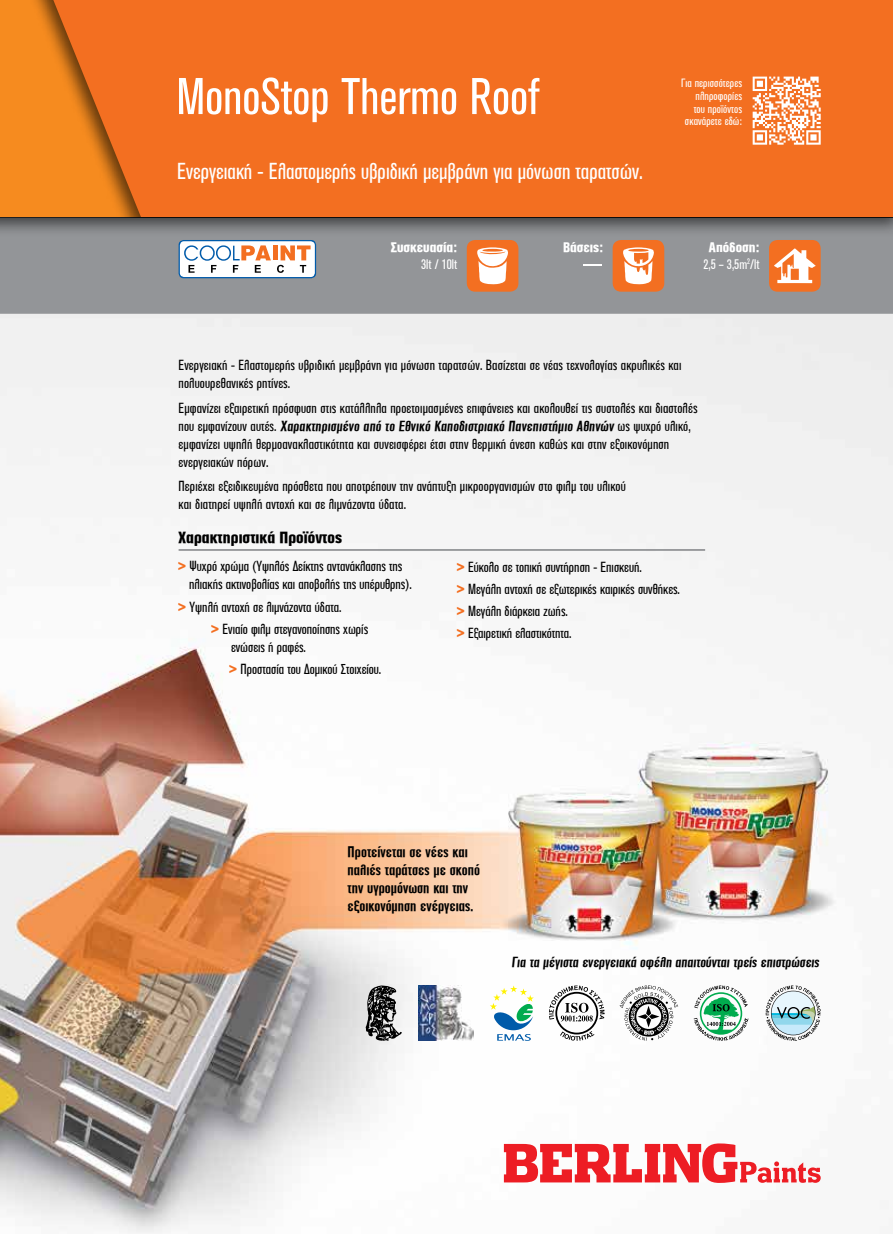
<style>
.page{position:relative;width:893px;height:1234px;background:#fff}
.page>*{position:absolute;margin:0;border:0;box-sizing:border-box;transform-origin:0 0}
.t1{font:condensed 51px "PF Akzidenz";color:#fff}
.t2{font:condensed 22.5px "PF Akzidenz";color:#fff}
.t3{font:900 condensed 15.75px "PF Akzidenz";color:#000}
.t4{font:700 condensed 15px/18px "PF Akzidenz";color:#000}
.t5{font:condensed 14.25px/18px "PF Akzidenz";letter-spacing:.01em;color:#000}
.t6{font:700 condensed 14.25px "PF Akzidenz";color:#000}
.t7{font:condensed 13.5px/16.5px "PF Akzidenz";color:#fff;text-align:center}
.t8{font:900 condensed 13.5px "PF Akzidenz";color:#fff}
.t9{font:condensed 13.5px "PF Akzidenz";color:#fff;scale:6 1}
.t10{font:condensed 11.7px/12.8px "PF Akzidenz";letter-spacing:.01em;color:#fff;text-align:right}
.s1{font-weight:900}
.s2{font-weight:700}
.s3{font-weight:900;color:#f36f21}
</style>
<div class="page">
<hr style="left:0;top:1233px;width:893px;height:1px;background:#000">
<img style="left:0;top:314px;width:893px;height:919px">
<div style="left:0;top:0;width:893px;height:314px;background:#939598"></div>
<div style="left:0;top:0;width:893px;height:237px;background:#000;opacity:.6"></div>
<div style="left:0;top:0;width:893px;height:217px;background:#f68b1f"></div>
<div style="left:53px;top:0;width:840px;height:217px;background:#f36f21"></div>
<div style="left:769px;top:240px;width:52px;height:51px;background:#f36f21;border-radius:9px"></div>
<svg style="left:774px;top:248px;width:42px;height:35px"></svg>
<div style="left:613px;top:240px;width:51px;height:51px;background:#f36f21;border-radius:9px"></div>
<svg style="left:623px;top:247px;width:31px;height:37px"></svg>
<div style="left:467px;top:240px;width:51px;height:51px;background:#f36f21;border-radius:9px"></div>
<svg style="left:477px;top:247px;width:31px;height:37px"></svg>
<hr style="left:179px;top:549px;width:526px;height:1px;background:#808285">
<svg style="left:490px;top:985px;width:44px;height:55px"></svg>
<svg style="left:694px;top:985px;width:54px;height:55px"></svg>
<svg style="left:620px;top:985px;width:58px;height:55px"></svg>
<svg style="left:549px;top:985px;width:56px;height:55px"></svg>
<svg style="left:766px;top:985px;width:55px;height:55px"></svg>
<svg style="left:366px;top:985px;width:36px;height:55px"></svg>
<img style="left:419px;top:984px;width:54px;height:56px">
<svg style="left:179px;top:240px;width:137px;height:38px"></svg>
<div style="left:180px;top:241px;width:135px;height:36px;background:#fff;border-radius:4px"></div>
<div style="left:273px;top:245px;width:5px;height:15px;background:#f36f21"></div>
<svg style="left:184px;top:245px;width:87px;height:28px"></svg>
<svg style="left:277px;top:245px;width:34px;height:28px"></svg>
<svg style="left:753px;top:77px;width:68px;height:68px"></svg>
<svg style="left:504px;top:1143px;width:317px;height:39px"></svg>
<h1 class="t1" style="left:176px;top:68px;width:365px">MonoStop Thermo Roof</h1>
<p class="t10" style="left:681px;top:77px;width:62px">Για περισσότερες πληροφορίες<br>του προϊόντος σκανάρετε εδώ:</p>
<h2 class="t2" style="left:177px;top:158px;width:467px">Ενεργειακή - Ελαστομερής υβριδική μεμβράνη για μόνωση ταρατσών.</h2>
<p class="t8" style="left:391px;top:240px;width:67px">Συσκευασία:</p>
<p class="t7" style="left:421px;top:256px;width:38px">3lt / 10lt</p>
<p class="t8" style="left:563px;top:240px;width:42px">Βάσεις:</p>
<p class="t9" style="left:581px;top:256px;width:5px">-</p>
<p class="t7" style="left:703px;top:239px;width:58px"><span class="s1">Απόδοση:<br></span>2,5 – 3,5m<sup>2</sup>/lt</p>
<p class="t5" style="left:179px;top:356px;width:504px">Ενεργειακή - Ελαστομερής υβριδική μεμβράνη για μόνωση ταρατσών. Βασίζεται σε νέας τεχνολογίας ακρυλικές και πολυουρεθανικές ρητίνες.</p>
<p class="t5" style="left:179px;top:399px;width:520px">Εμφανίζει εξαιρετική πρόσφυση στις κατάλληλα προετοιμασμένες επιφάνειες και ακολουθεί τις συστολές και διαστολές που εμφανίζουν αυτές. <span class="s2">Χαρακτηρισμένο από το Εθνικό Καποδιστριακό Πανεπιστήμιο Αθηνών</span> ως ψυχρό υλικό, εμφανίζει υψηλή θερμοανακλαστικότητα και συνεισφέρει έτσι στην θερμική άνεση καθώς και στην εξοικονόμηση ενεργειακών πόρων.</p>
<p class="t5" style="left:179px;top:477px;width:449px">Περιέχει εξειδικευμένα πρόσθετα που αποτρέπουν την ανάπτυξη μικροοργανισμών στο φιλμ του υλικού και διατηρεί υψηλή αντοχή και σε λιμνάζοντα ύδατα.</p>
<p class="t3" style="left:179px;top:528px;width:165px">Χαρακτηριστικά Προϊόντος</p>
<p class="t5" style="left:189px;top:557px;width:224px;text-indent:-11px"><span class="s3">&gt;</span> Ψυχρό χρώμα (Υψηλός Δείκτης αντανάκλασης της ηλιακής ακτινοβολίας και αποβολής της υπέρυθρης).</p>
<p class="t5" style="left:212px;top:596px;width:158px;line-height:22.2px;text-indent:-33px"><span class="s3">&gt;</span> Υψηλή αντοχή σε λιμνάζοντα ύδατα.<br><span class="s3">&gt;</span> Ενιαίο φιλμ στεγανοποίησης χωρίς</p>
<p class="t5" style="left:230px;top:636px;width:153px;line-height:22.2px">ενώσεις ή ραφές.<br><span class="s3">&gt;</span> Προστασία του Δομικού Στοιχείου.</p>
<p class="t5" style="left:457px;top:555px;width:224px;line-height:22.2px"><span class="s3">&gt;</span> Εύκολο σε τοπική συντήρηση - Επισκευή.<br><span class="s3">&gt;</span> Μεγάλη αντοχή σε εξωτερικές καιρικές συνθήκες. <span class="s3">&gt;</span> Μεγάλη διάρκεια ζωής.<br><span class="s3">&gt;</span> Εξαιρετική ελαστικότητα.</p>
<p class="t4" style="left:348px;top:842px;width:134px">Προτείνεται σε νέες και παλιές ταράτσες με σκοπό την υγρομόνωση και την εξοικονόμηση ενέργειας.</p>
<p class="t6" style="left:512px;top:953px;width:311px">Για τα μέγιστα ενεργειακά οφέλη απαιτούνται τρείς επιστρώσεις</p>
</div>
